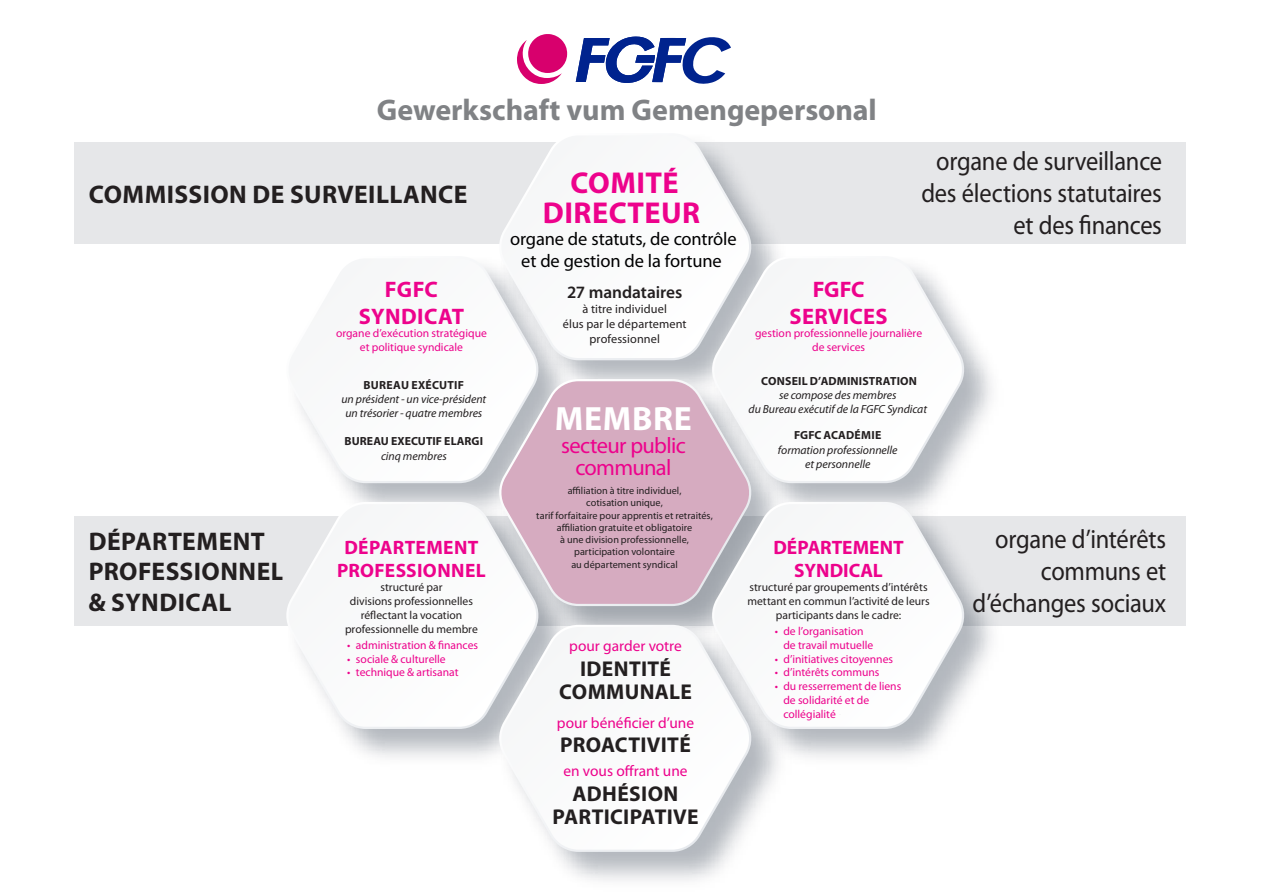
<style>
.page{position:relative;width:1263px;height:893px;background:#fff}
.page>*{position:absolute;margin:0;border:0;box-sizing:border-box;transform-origin:0 0}
.t1{font:700 33.75px "Myriad Pro";letter-spacing:.02em;color:#fff}
.t2{font:700 30.3px/29.7px "Myriad Pro";letter-spacing:.015em;color:#ed028c;text-align:center}
.t3{font:700 30px "Myriad Pro";letter-spacing:-.005em;color:#808285}
.t4{font:26.55px/32px "Myriad Pro";letter-spacing:-.01em;color:#231f20;text-align:right;scale:.92 1}
.t5{font:700 25.5px/30.8px "Myriad Pro";letter-spacing:.02em;color:#231f20}
.t6{font:700 22.5px/27px "Myriad Pro";letter-spacing:.015em;color:#ed028c;text-align:center}
.t7{font:22.5px/22.5px "Myriad Pro";letter-spacing:-.03em;color:#ed028c;text-align:center}
.t8{font:700 21.45px/22.5px "Myriad Pro";letter-spacing:.015em;color:#231f20;text-align:center}
.t9{font:700 19.5px/23.2px "Myriad Pro";letter-spacing:.005em;color:#ed028c;text-align:center}
.t10{font:18.45px/22px "Myriad Pro";letter-spacing:-.005em;color:#000001;text-align:center}
.t11{font:600 17.4px "Myriad Pro";letter-spacing:-.005em;color:#231f20}
.t12{font:15.3px "Myriad Pro";color:#ed028c}
.t13{font:12.3px/14.7px "Myriad Pro";letter-spacing:.01em;color:#231f20;text-align:center}
.t14{font:italic 11.85px/14.1px "Myriad Pro";letter-spacing:-.005em;color:#231f20;text-align:center}
.t15{font:700 11.85px "Myriad Pro";letter-spacing:.01em;color:#231f20}
.t16{font:11.55px/14px "Myriad Pro";color:#ed028c;text-align:center}
.t17{font:11.55px/14px "Myriad Pro";color:#231f20;text-align:center}
.t18{font:10.2px/12.3px "Myriad Pro";letter-spacing:.005em;color:#231f20;text-align:center}
</style>
<div class="page">
<div style="left:74px;top:516px;width:1111px;height:110px;background:#e6e7e9"></div>
<div style="left:74px;top:143px;width:1111px;height:101px;background:#e6e7e9"></div>
<svg style="left:491px;top:142px;width:306px;height:237px"></svg>
<svg style="left:556px;top:617px;width:219px;height:264px"></svg>
<svg style="left:704px;top:579px;width:288px;height:196px"></svg>
<svg style="left:704px;top:248px;width:288px;height:254px"></svg>
<svg style="left:343px;top:606px;width:241px;height:152px"></svg>
<svg style="left:343px;top:248px;width:241px;height:254px"></svg>
<div style="left:500px;top:381px;width:250px;height:223px;background:#d6abc0"></div>
<svg style="left:500px;top:142px;width:250px;height:216px"></svg>
<svg style="left:711px;top:256px;width:255px;height:227px"></svg>
<svg style="left:713px;top:258px;width:250px;height:223px"></svg>
<svg style="left:342px;top:256px;width:198px;height:227px"></svg>
<svg style="left:297px;top:258px;width:240px;height:223px"></svg>
<svg style="left:711px;top:502px;width:255px;height:227px"></svg>
<svg style="left:713px;top:504px;width:250px;height:223px"></svg>
<svg style="left:286px;top:502px;width:254px;height:227px"></svg>
<svg style="left:287px;top:504px;width:250px;height:223px"></svg>
<svg style="left:498px;top:625px;width:255px;height:227px"></svg>
<svg style="left:500px;top:627px;width:250px;height:223px"></svg>
<svg style="left:576px;top:36px;width:155px;height:48px"></svg>
<svg style="left:517px;top:34px;width:50px;height:50px"></svg>
<p class="t3" style="left:377px;top:93px;width:501px">Gewerkschaft vum Gemengepersonal</p>
<p class="t5" style="left:89px;top:179px;width:380px">COMMISSION DE SURVEILLANCE</p>
<p class="t2" style="left:543px;top:168px;width:159px">COMITÉ<br>DIRECTEUR</p>
<p class="t10" style="left:510px;top:228px;width:228px">organe de statuts, de contrôle et de gestion de la fortune</p>
<p class="t4" style="left:921px;top:146px;width:263px">organe de surveillance des élections statutaires et des finances</p>
<p class="t5" style="left:89px;top:526px;width:197px">DÉPARTEMENT<br>PROFESSIONNEL &amp; SYNDICAL</p>
<p class="t6" style="left:359px;top:276px;width:107px">FGFC<br>SYNDICAT</p>
<p class="t16" style="left:336px;top:327px;width:152px">organe d’exécution stratégique et politique syndicale</p>
<p class="t15" style="left:364px;top:378px;width:102px">BUREAU EXÉCUTIF</p>
<p class="t14" style="left:341px;top:392px;width:146px">un président - un vice-président un trésorier - quatre membres</p>
<p class="t15" style="left:345px;top:435px;width:140px">BUREAU EXECUTIF ELARGI</p>
<p class="t14" style="left:381px;top:449px;width:67px">cinq membres</p>
<p class="t9" style="left:337px;top:536px;width:150px">DÉPARTEMENT<br>PROFESSIONNEL</p>
<p class="t17" style="left:345px;top:580px;width:134px">structuré par<br>divisions professionnelles réflectant la vocation professionnelle du membre</p>
<p class="t16" style="left:347px;top:638px;width:132px">• administration &amp; finances</p>
<p class="t16" style="left:347px;top:652px;width:100px">• sociale &amp; culturelle</p>
<p class="t16" style="left:347px;top:666px;width:113px">• technique &amp; artisanat</p>
<p class="t11" style="left:567px;top:283px;width:117px">27 mandataires</p>
<p class="t13" style="left:563px;top:302px;width:125px">à titre individuel<br>élus par le département professionnel</p>
<p class="t1" style="left:555px;top:400px;width:138px">MEMBRE</p>
<p class="t7" style="left:561px;top:435px;width:126px">secteur public communal</p>
<p class="t18" style="left:568px;top:485px;width:115px">affiliation à titre individuel, cotisation unique,</p>
<p class="t18" style="left:536px;top:509px;width:178px">tarif forfaitaire pour apprentis et retraités,</p>
<p class="t18" style="left:557px;top:521px;width:137px">affiliation gratuite et obligatoire à une division professionnelle,</p>
<p class="t18" style="left:571px;top:546px;width:108px;text-align:left">participation volontaire au département syndical</p>
<p class="t12" style="left:569px;top:637px;width:114px">pour garder votre</p>
<p class="t8" style="left:559px;top:658px;width:134px">IDENTITÉ<br>COMMUNALE</p>
<p class="t12" style="left:557px;top:714px;width:139px">pour bénéficier d’une</p>
<p class="t8" style="left:560px;top:733px;width:132px">PROACTIVITÉ</p>
<p class="t12" style="left:563px;top:762px;width:126px">en vous offrant une</p>
<p class="t8" style="left:552px;top:783px;width:148px">ADHÉSION<br>PARTICIPATIVE</p>
<p class="t6" style="left:789px;top:276px;width:100px">FGFC<br>SERVICES</p>
<p class="t16" style="left:755px;top:327px;width:169px">gestion professionnelle journalière de services</p>
<p class="t15" style="left:761px;top:374px;width:157px">CONSEIL D’ADMINISTRATION</p>
<p class="t14" style="left:748px;top:388px;width:180px">se compose des membres<br>du Bureau exécutif de la FGFC Syndicat</p>
<p class="t15" style="left:794px;top:429px;width:89px">FGFC ACADÉMIE</p>
<p class="t14" style="left:778px;top:443px;width:121px">formation professionnelle et personnelle</p>
<p class="t9" style="left:773px;top:536px;width:132px">DÉPARTEMENT<br>SYNDICAL</p>
<p class="t17" style="left:749px;top:580px;width:180px">structuré par groupements d’intérêts</p>
<p class="t17" style="left:747px;top:594px;width:184px">mettant en commun l’activité de leurs</p>
<p class="t17" style="left:776px;top:608px;width:127px">participants dans le cadre:</p>
<p class="t16" style="left:783px;top:624px;width:91px;text-align:left;text-indent:-9px">• de l’organisation de travail mutuelle</p>
<p class="t16" style="left:775px;top:652px;width:120px">• d’initiatives citoyennes</p>
<p class="t16" style="left:775px;top:666px;width:106px">• d’intérêts communs</p>
<p class="t16" style="left:783px;top:680px;width:119px;text-align:left;text-indent:-9px">• du resserrement de liens de solidarité et de collégialité</p>
<p class="t4" style="left:972px;top:523px;width:212px">organe d’intérêts communs et d’échanges sociaux</p>
</div>
